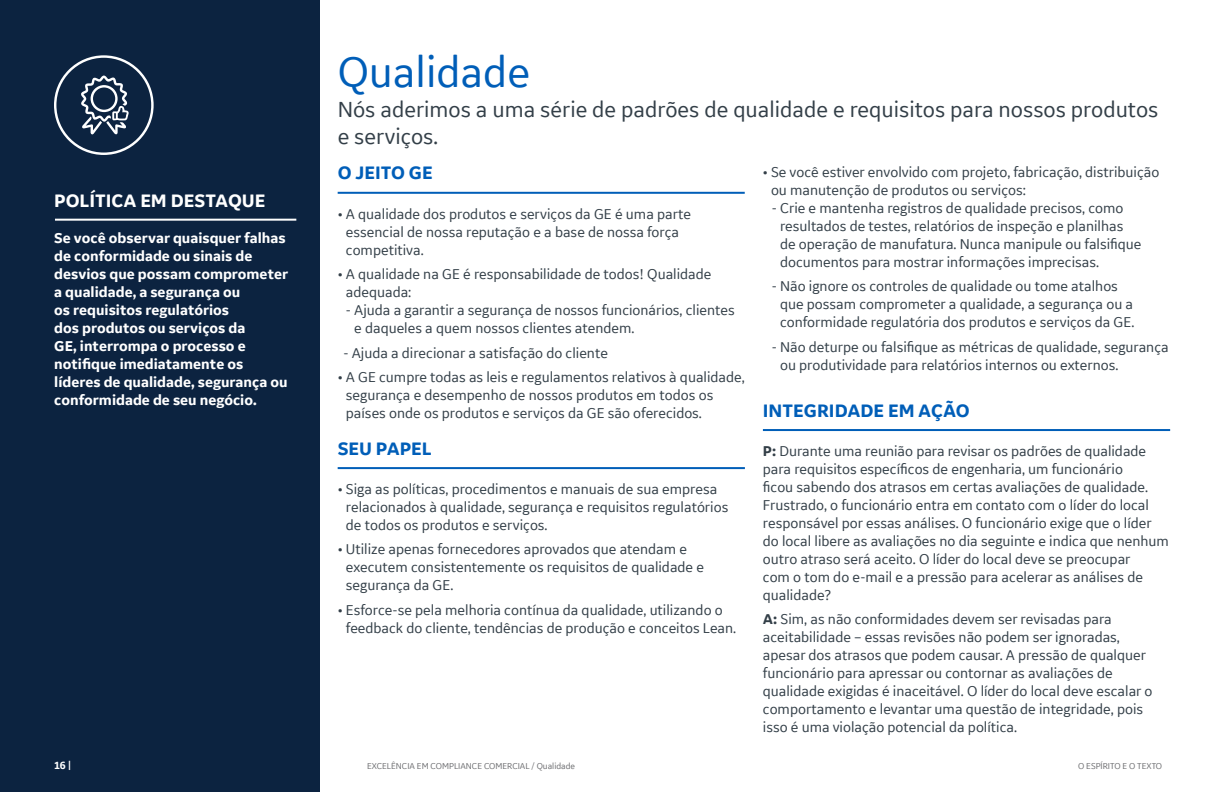
<style>
.page{position:relative;width:1224px;height:792px;background:#fff}
.page>*{position:absolute;margin:0;border:0;box-sizing:border-box;transform-origin:0 0}
.t1{font:45px "GE Inspira Sans";color:#005eb8}
.t2{font:23px/27px "GE Inspira Sans";color:#333f48}
.t3{font:700 19px "GE Inspira Sans";color:#005eb8}
.t4{font:700 19px "GE Inspira Sans";color:#fff}
.t5{font:15px/18px "GE Inspira Sans";color:#333f48}
.t6{font:700 15px/18px "GE Inspira Sans";color:#fff}
.t7{font:700 11px "GE Inspira Sans";color:#fff}
.t8{font:9px "GE Inspira Sans";color:#6d6e71}
.s1{font-weight:700}
</style>
<div class="page">
<div style="left:0;top:0;width:320px;height:792px;background:#0c2340"></div>
<hr style="left:338px;top:192px;width:407px;height:2px;background:#005eb8">
<hr style="left:338px;top:467px;width:407px;height:2px;background:#005eb8">
<hr style="left:763px;top:429px;width:407px;height:2px;background:#005eb8">
<hr style="left:55px;top:219px;width:241px;height:2px;background:#fff">
<svg style="left:54px;top:55px;width:100px;height:100px"></svg>
<p class="t4" style="left:54px;top:189px;width:213px">POLÍTICA EM DESTAQUE</p>
<p class="t6" style="left:54px;top:229px;width:235px">Se você observar quaisquer falhas de conformidade ou sinais de desvios que possam comprometer a qualidade, a segurança ou<br>os requisitos regulatórios<br>dos produtos ou serviços da<br>GE, interrompa o processo e notifique imediatamente os líderes de qualidade, segurança ou conformidade de seu negócio.</p>
<p class="t7" style="left:54px;top:759px;width:19px">16 |</p>
<h1 class="t1" style="left:338px;top:44px;width:194px">Qualidade</h1>
<h2 class="t2" style="left:338px;top:96px;width:822px">Nós aderimos a uma série de padrões de qualidade e requisitos para nossos produtos e serviços.</h2>
<p class="t3" style="left:338px;top:161px;width:97px">O JEITO GE</p>
<p class="t5" style="left:346px;top:204px;width:347px;text-indent:-8px">• A qualidade dos produtos e serviços da GE é uma parte essencial de nossa reputação e a base de nossa força competitiva.</p>
<p class="t5" style="left:346px;top:265px;width:367px;text-indent:-8px">• A qualidade na GE é responsabilidade de todos! Qualidade adequada:</p>
<p class="t5" style="left:354px;top:301px;width:382px;text-indent:-8px">- Ajuda a garantir a segurança de nossos funcionários, clientes e daqueles a quem nossos clientes atendem.</p>
<p class="t5" style="left:343px;top:343px;width:266px">- Ajuda a direcionar a satisfação do cliente</p>
<p class="t5" style="left:346px;top:368px;width:400px;text-indent:-8px">• A GE cumpre todas as leis e regulamentos relativos à qualidade, segurança e desempenho de nossos produtos em todos os países onde os produtos e serviços da GE são oferecidos.</p>
<p class="t3" style="left:338px;top:436px;width:96px">SEU PAPEL</p>
<p class="t5" style="left:346px;top:479px;width:384px;text-indent:-8px">• Siga as políticas, procedimentos e manuais de sua empresa relacionados à qualidade, segurança e requisitos regulatórios de todos os produtos e serviços.</p>
<p class="t5" style="left:346px;top:540px;width:360px;text-indent:-8px">• Utilize apenas fornecedores aprovados que atendam e executem consistentemente os requisitos de qualidade e segurança da GE.</p>
<p class="t5" style="left:346px;top:601px;width:392px;text-indent:-8px">• Esforce-se pela melhoria contínua da qualidade, utilizando o feedback do cliente, tendências de produção e conceitos Lean.</p>
<p class="t5" style="left:771px;top:162px;width:390px;text-indent:-8px">• Se você estiver envolvido com projeto, fabricação, distribuição ou manutenção de produtos ou serviços:</p>
<p class="t5" style="left:780px;top:198px;width:363px;text-indent:-8px">- Crie e mantenha registros de qualidade precisos, como resultados de testes, relatórios de inspeção e planilhas de operação de manufatura. Nunca manipule ou falsifique documentos para mostrar informações imprecisas.</p>
<p class="t5" style="left:780px;top:277px;width:356px;text-indent:-8px">- Não ignore os controles de qualidade ou tome atalhos que possam comprometer a qualidade, a segurança ou a conformidade regulatória dos produtos e serviços da GE.</p>
<p class="t5" style="left:780px;top:337px;width:390px;text-indent:-8px">- Não deturpe ou falsifique as métricas de qualidade, segurança ou produtividade para relatórios internos ou externos.</p>
<p class="t3" style="left:763px;top:398px;width:208px">INTEGRIDADE EM AÇÃO</p>
<p class="t5" style="left:763px;top:441px;width:408px"><span class="s1">P:</span> Durante uma reunião para revisar os padrões de qualidade para requisitos específicos de engenharia, um funcionário<br>ficou sabendo dos atrasos em certas avaliações de qualidade.<br>Frustrado, o funcionário entra em contato com o líder do local responsável por essas análises. O funcionário exige que o líder do local libere as avaliações no dia seguinte e indica que nenhum outro atraso será aceito. O líder do local deve se preocupar<br>com o tom do e-mail e a pressão para acelerar as análises de qualidade?</p>
<p class="t5" style="left:763px;top:610px;width:391px"><span class="s1">A:</span> Sim, as não conformidades devem ser revisadas para aceitabilidade – essas revisões não podem ser ignoradas, apesar dos atrasos que podem causar. A pressão de qualquer funcionário para apressar ou contornar as avaliações de qualidade exigidas é inaceitável. O líder do local deve escalar o comportamento e levantar uma questão de integridade, pois isso é uma violação potencial da política.</p>
<p class="t8" style="left:367px;top:760px;width:210px">EXCELÊNCIA EM COMPLIANCE COMERCIAL / Qualidade</p>
<p class="t8" style="left:1078px;top:760px;width:86px">O ESPÍRITO E O TEXTO</p>
</div>
